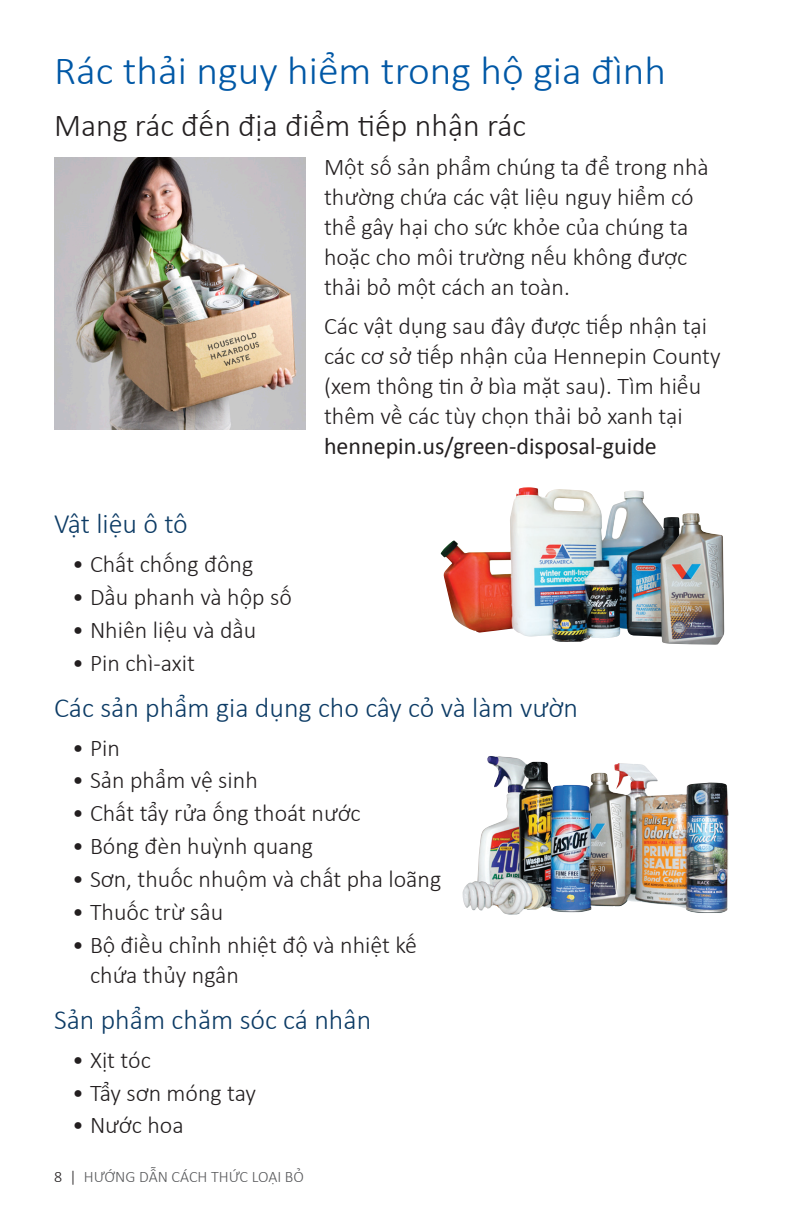
<style>
.page{position:relative;width:792px;height:1224px;background:#fff}
.page>*{position:absolute;margin:0;border:0;box-sizing:border-box;transform-origin:0 0}
.Subhead-NEW{font:300 40px "Calibri";color:#0158a6;scale:1.04 1}
.Subhead2-NEW{font:300 32px "Calibri";color:#231f20}
.H2_Subhead{font:300 28px "Calibri";color:#0c3b65}
.Body-NEW{font:300 24px/30px "Calibri";color:#231f20}
.t1{font:300 16px "Calibri";color:#57585a}
.s1{font-weight:400}
.s2{color:#231f20}
</style>
<div class="page">
<img style="left:440px;top:487px;width:284px;height:158px">
<img style="left:462px;top:756px;width:267px;height:159px">
<img style="left:54px;top:158px;width:252px;height:271px">
<p class="Subhead-NEW" style="left:54px;top:46px;width:590px">Rác thải nguy hiểm trong hộ gia đình</p>
<p class="Subhead2-NEW" style="left:54px;top:106px;width:474px">Mang rác đến địa điểm tiếp nhận rác</p>
<p class="Body-NEW" style="left:324px;top:152px;width:386px">Một số sản phẩm chúng ta để trong nhà thường chứa các vật liệu nguy hiểm có thể gây hại cho sức khỏe của chúng ta hoặc cho môi trường nếu không được thải bỏ một cách an toàn.</p>
<p class="Body-NEW" style="left:324px;top:311px;width:398px">Các vật dụng sau đây được tiếp nhận tại các cơ sở tiếp nhận của Hennepin County (xem thông tin ở bìa mặt sau). Tìm hiểu thêm về các tùy chọn thải bỏ xanh tại <span class="s1">hennepin.us/green-disposal-guide</span></p>
<p class="H2_Subhead" style="left:54px;top:506px;width:135px">Vật liệu ô tô</p>
<p class="Body-NEW" style="left:72px;top:549px;width:183px">• Chất chống đông</p>
<p class="Body-NEW" style="left:72px;top:582px;width:221px">• Dầu phanh và hộp số</p>
<p class="Body-NEW" style="left:72px;top:615px;width:186px">• Nhiên liệu và dầu</p>
<p class="Body-NEW" style="left:72px;top:647px;width:124px">• Pin chì-axit</p>
<p class="H2_Subhead" style="left:54px;top:690px;width:525px">Các sản phẩm gia dụng cho cây cỏ và làm vườn</p>
<p class="Body-NEW" style="left:72px;top:732px;width:49px">• Pin</p>
<p class="Body-NEW" style="left:72px;top:765px;width:187px">• Sản phẩm vệ sinh</p>
<p class="Body-NEW" style="left:72px;top:798px;width:290px">• Chất tẩy rửa ống thoát nước</p>
<p class="Body-NEW" style="left:72px;top:831px;width:243px">• Bóng đèn huỳnh quang</p>
<p class="Body-NEW" style="left:72px;top:864px;width:371px">• Sơn, thuốc nhuộm và chất pha loãng</p>
<p class="Body-NEW" style="left:72px;top:897px;width:153px">• Thuốc trừ sâu</p>
<p class="Body-NEW" style="left:90px;top:930px;width:329px;text-indent:-18px">• Bộ điều chỉnh nhiệt độ và nhiệt kế chứa thủy ngân</p>
<p class="H2_Subhead" style="left:54px;top:1002px;width:319px">Sản phẩm chăm sóc cá nhân</p>
<p class="Body-NEW" style="left:72px;top:1044px;width:81px">• Xịt tóc</p>
<p class="Body-NEW" style="left:72px;top:1077px;width:186px">• Tẩy sơn móng tay</p>
<p class="Body-NEW" style="left:72px;top:1110px;width:113px">• Nước hoa</p>
<p class="t1" style="left:54px;top:1167px;width:251px"><span class="s2">8 |</span> HƯỚNG DẪN CÁCH THỨC LOẠI BỎ</p>
</div>
